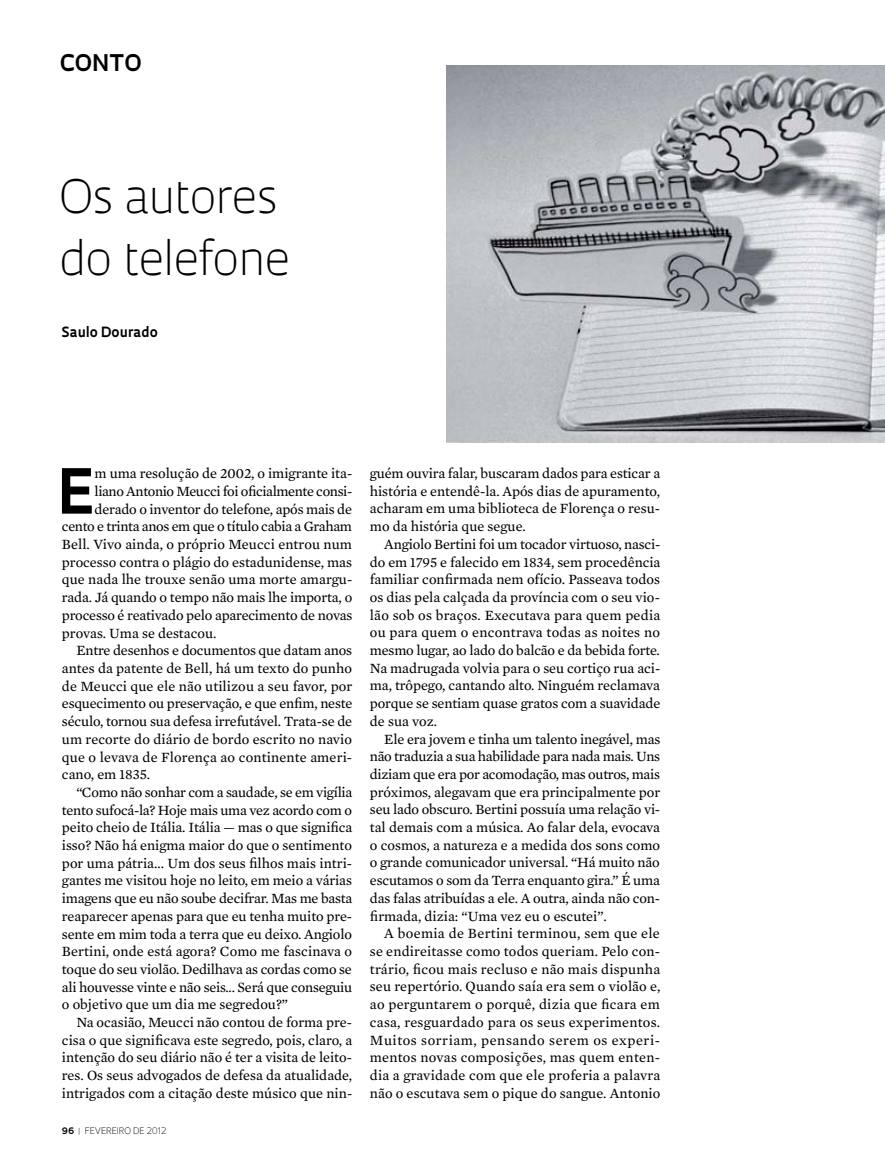
<style>
.page{position:relative;width:885px;height:1169px;background:#fff}
.page>*{position:absolute;margin:0;border:0;box-sizing:border-box;transform-origin:0 0}
.t1{font:700 60.45px "Fapesp";color:#000}
.t2{font:300 44.85px/61.9px "Fapesp";color:#000}
.t3{font:700 22.35px "Fapesp";letter-spacing:.025em;color:#000}
.t4{font:14.4px/17.7px "Mercury Text G2";letter-spacing:-.005em;color:#000;text-align:justify}
.t5{font:14.4px "Mercury Text G2";letter-spacing:-.025em;color:#000}
.t6{font:700 13.65px "Fapesp";letter-spacing:.015em;color:#000}
.t7{font:300 8.7px "Fapesp";color:#000}
.s1{font-weight:700}
.s2{font-weight:700;color:#939598}
</style>
<div class="page">
<img style="left:447px;top:65px;width:438px;height:377px">
<h3 class="t3" style="left:61px;top:47px;width:83px">conto</h3>
<h2 class="t2" style="left:59px;top:163px;width:232px">Os autores do telefone</h2>
<p class="t6" style="left:62px;top:322px;width:98px">Saulo Dourado</p>
<h1 class="t1" style="left:58px;top:450px;width:36px">E</h1>
<p class="t4" style="left:95px;top:464px;width:259px">m uma resolução de 2002, o imigrante ita-</p>
<p class="t5" style="left:95px;top:481px;width:259px">liano Antonio Meucci foi oficialmente consi-</p>
<p class="t4" style="left:95px;top:499px;width:259px">derado o inventor do telefone, após mais de</p>
<p class="t5" style="left:62px;top:516px;width:292px">cento e trinta anos em que o título cabia a Graham</p>
<p class="t4" style="left:62px;top:534px;width:292px">Bell. Vivo ainda, o próprio Meucci entrou num</p>
<p class="t4" style="left:62px;top:552px;width:291px">processo contra o plágio do estadunidense, mas</p>
<p class="t4" style="left:62px;top:570px;width:292px">que nada lhe trouxe senão uma morte amargu-</p>
<p class="t4" style="left:62px;top:588px;width:292px">rada. Já quando o tempo não mais lhe importa, o</p>
<p class="t4" style="left:62px;top:605px;width:292px">processo é reativado pelo aparecimento de novas</p>
<p class="t4" style="left:62px;top:623px;width:156px">provas. Uma se destacou.</p>
<p class="t4" style="left:76px;top:641px;width:277px">Entre desenhos e documentos que datam anos</p>
<p class="t4" style="left:62px;top:658px;width:292px">antes da patente de Bell, há um texto do punho</p>
<p class="t4" style="left:62px;top:676px;width:292px">de Meucci que ele não utilizou a seu favor, por</p>
<p class="t4" style="left:62px;top:694px;width:292px">esquecimento ou preservação, e que enfim, neste</p>
<p class="t4" style="left:62px;top:711px;width:292px">século, tornou sua defesa irrefutável. Trata-se de</p>
<p class="t4" style="left:62px;top:729px;width:292px">um recorte do diário de bordo escrito no navio</p>
<p class="t4" style="left:62px;top:747px;width:292px">que o levava de Florença ao continente ameri-</p>
<p class="t4" style="left:62px;top:764px;width:90px">cano, em 1835.</p>
<p class="t4" style="left:76px;top:782px;width:277px">“Como não sonhar com a saudade, se em vigília</p>
<p class="t4" style="left:62px;top:800px;width:292px">tento sufocá-la? Hoje mais uma vez acordo com o</p>
<p class="t4" style="left:62px;top:818px;width:292px">peito cheio de Itália. Itália — mas o que significa</p>
<p class="t4" style="left:62px;top:835px;width:292px">isso? Não há enigma maior do que o sentimento</p>
<p class="t4" style="left:62px;top:853px;width:292px">por uma pátria... Um dos seus filhos mais intri-</p>
<p class="t4" style="left:62px;top:871px;width:292px">gantes me visitou hoje no leito, em meio a várias</p>
<p class="t4" style="left:62px;top:888px;width:292px">imagens que eu não soube decifrar. Mas me basta</p>
<p class="t4" style="left:62px;top:906px;width:292px">reaparecer apenas para que eu tenha muito pre-</p>
<p class="t4" style="left:62px;top:924px;width:292px">sente em mim toda a terra que eu deixo. Angiolo</p>
<p class="t4" style="left:62px;top:941px;width:292px">Bertini, onde está agora? Como me fascinava o</p>
<p class="t4" style="left:62px;top:959px;width:291px">toque do seu violão. Dedilhava as cordas como se</p>
<p class="t4" style="left:62px;top:977px;width:292px">ali houvesse vinte e não seis... Será que conseguiu</p>
<p class="t4" style="left:62px;top:995px;width:228px">o objetivo que um dia me segredou?”</p>
<p class="t4" style="left:76px;top:1012px;width:277px">Na ocasião, Meucci não contou de forma pre-</p>
<p class="t4" style="left:62px;top:1030px;width:292px">cisa o que significava este segredo, pois, claro, a</p>
<p class="t4" style="left:62px;top:1048px;width:292px">intenção do seu diário não é ter a visita de leito-</p>
<p class="t4" style="left:62px;top:1065px;width:292px">res. Os seus advogados de defesa da atualidade,</p>
<p class="t4" style="left:62px;top:1083px;width:292px">intrigados com a citação deste músico que nin-</p>
<p class="t7" style="left:62px;top:1124px;width:106px"><span class="s1">96</span> <span class="s2">|</span> fevereiro DE 2012</p>
<p class="t4" style="left:370px;top:463px;width:292px">guém ouvira falar, buscaram dados para esticar a história e entendê-la. Após dias de apuramento, acharam em uma biblioteca de Florença o resu&shy;mo da história que segue.</p>
<p class="t4" style="left:370px;top:534px;width:292px;text-indent:14px">Angiolo Bertini foi um tocador virtuoso, nasci&shy;do em 1795 e falecido em 1834, sem procedência familiar confirmada nem ofício. Passeava todos os dias pela calçada da província com o seu vio&shy;lão sob os braços. Executava para quem pedia ou para quem o encontrava todas as noites no mesmo lugar, ao lado do balcão e da bebida forte.<br>Na madrugada volvia para o seu cortiço rua aci&shy;ma, trôpego, cantando alto. Ninguém reclamava porque se sentiam quase gratos com a suavidade de sua voz.</p>
<p class="t4" style="left:370px;top:729px;width:292px;text-indent:14px">Ele era jovem e tinha um talento inegável, mas não traduzia a sua habilidade para nada mais. Uns diziam que era por acomodação, mas outros, mais próximos, alegavam que era principalmente por seu lado obscuro. Bertini possuía uma relação vi&shy;tal demais com a música. Ao falar dela, evocava o cosmos, a natureza e a medida dos sons como o grande comunicador universal. “Há muito não escutamos o som da Terra enquanto gira.” É uma das falas atribuídas a ele. A outra, ainda não con&shy;firmada, dizia: “Uma vez eu o escutei”.</p>
<p class="t4" style="left:370px;top:924px;width:292px;text-indent:14px">A boemia de Bertini terminou, sem que ele se endireitasse como todos queriam. Pelo con&shy;trário, ficou mais recluso e não mais dispunha seu repertório. Quando saía era sem o violão e, ao perguntarem o porquê, dizia que ficara em casa, resguardado para os seus experimentos.<br>Muitos sorriam, pensando serem os experi&shy;mentos novas composições, mas quem enten&shy;dia a gravidade com que ele proferia a palavra não o escutava sem o pique do sangue. Antonio</p>
</div>
